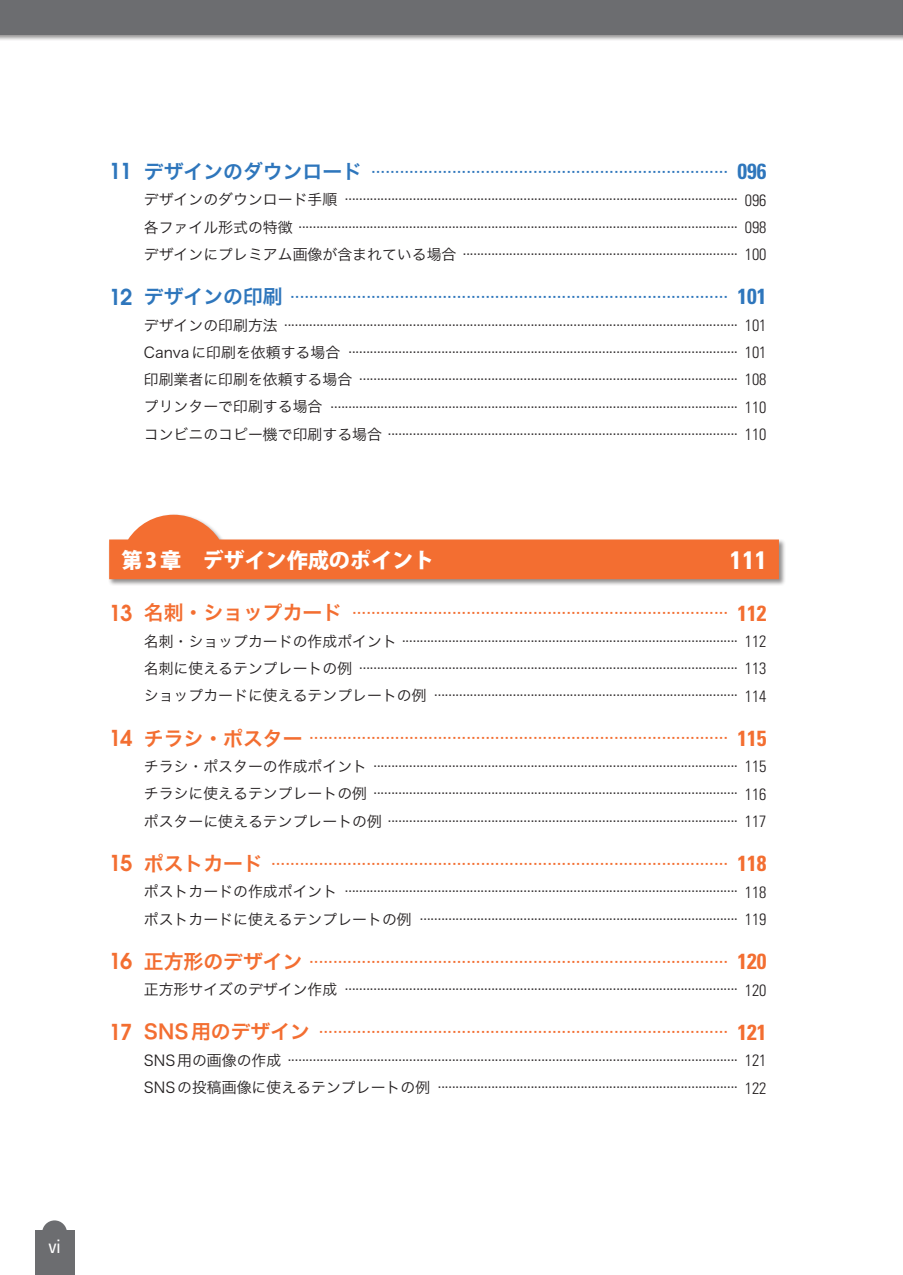
<style>
.page{position:relative;width:903px;height:1275px;background:#fff}
.page>*{position:absolute;margin:0;border:0;box-sizing:border-box;transform-origin:0 0}
.t1{font:700 condensed 25.38px "Univers";color:#fff}
.t2{font:800 21px "Koz Go Pro";color:#fff}
.t3{font:19.78px "Hira Kaku Pro W3";color:#f36e31}
.t4{font:19.78px "Hira Kaku Pro W3";color:#2e76bc}
.t5{font:condensed 18.55px "Univers";color:#fff}
.t6{font:14.88px/27.3px "Hira Kaku Pro W3";color:#231f20;text-align:justify}
.s1{font-family:"Avant Garde";font-weight:600;font-size:21.88px}
.s2{font-family:"Hira Kaku Pro W6"}
.s3{font-family:"Univers";font-weight:700;font-stretch:condensed;font-size:21.88px}
.s4{font-family:"Univers";font-weight:300;font-stretch:condensed;font-size:16.45px}
</style>
<div class="page">
<div style="left:35px;top:1230px;width:39px;height:45px;background:#6c6d70"></div>
<div style="left:42px;top:1220px;width:25px;height:25px;background:#6c6d70;border-radius:50%"></div>
<div style="left:0;top:0;width:903px;height:42px;background:#231f20;opacity:.5"></div>
<div style="left:0;top:0;width:903px;height:35px;background:#6c6d70"></div>
<hr style="left:901px;top:0;width:2px;height:42px;background:#231f20;opacity:.5">
<hr style="left:902px;top:0;width:1px;height:35px;background:#6c6d70">
<div style="left:108px;top:513px;width:678px;height:73px;background:#231f20;opacity:.5"></div>
<svg style="left:109px;top:515px;width:670px;height:64px"></svg>
<h3 class="t4" style="left:109px;top:147px;width:659px"><span class="s1">11</span> <span class="s2">デザインのダウンロード</span> ........................................................................... <span class="s3">096</span></h3>
<p class="t6" style="left:144px;top:180px;width:624px">デザインのダウンロード手順 .............................................................................................................. <span class="s4">096</span>各ファイル形式の特徴 ........................................................................................................................... <span class="s4">098</span>デザインにプレミアム画像が含まれている場合 ............................................................................. <span class="s4">100</span></p>
<h3 class="t4" style="left:109px;top:273px;width:659px"><span class="s1">12</span> <span class="s2">デザインの印刷</span> ............................................................................................ <span class="s3">101</span></h3>
<p class="t6" style="left:144px;top:305px;width:624px">デザインの印刷方法 ............................................................................................................................... <span class="s4">101<br></span>Canvaに印刷を依頼する場合 ............................................................................................................. <span class="s4">101</span>印刷業者に印刷を依頼する場合 .......................................................................................................... <span class="s4">108</span>プリンターで印刷する場合 .................................................................................................................. <span class="s4">110</span>コンビニのコピー機で印刷する場合 .................................................................................................. <span class="s4">110</span></p>
<h2 class="t2" style="left:122px;top:547px;width:314px">第 3 章　デザイン作成のポイント</h2>
<h1 class="t1" style="left:730px;top:544px;width:38px">111</h1>
<h3 class="t3" style="left:109px;top:589px;width:659px"><span class="s1">13</span> <span class="s2">名刺・ショップカード</span> ............................................................................... <span class="s3">112</span></h3>
<p class="t6" style="left:144px;top:622px;width:624px">名刺・ショップカードの作成ポイント .............................................................................................. <span class="s4">112</span>名刺に使えるテンプレートの例 .......................................................................................................... <span class="s4">113</span>ショップカードに使えるテンプレートの例 ..................................................................................... <span class="s4">114</span></p>
<h3 class="t3" style="left:109px;top:714px;width:659px"><span class="s1">14</span> <span class="s2">チラシ・ポスター</span> ........................................................................................ <span class="s3">115</span></h3>
<p class="t6" style="left:144px;top:747px;width:624px">チラシ・ポスターの作成ポイント ...................................................................................................... <span class="s4">115</span>チラシに使えるテンプレートの例 ...................................................................................................... <span class="s4">116</span>ポスターに使えるテンプレートの例 .................................................................................................. <span class="s4">117</span></p>
<h3 class="t3" style="left:109px;top:839px;width:659px"><span class="s1">15</span> <span class="s2">ポストカード</span> ................................................................................................ <span class="s3">118</span></h3>
<p class="t6" style="left:144px;top:872px;width:624px">ポストカードの作成ポイント .............................................................................................................. <span class="s4">118</span>ポストカードに使えるテンプレートの例 ......................................................................................... <span class="s4">119</span></p>
<h3 class="t3" style="left:109px;top:937px;width:659px"><span class="s1">16</span> <span class="s2">正方形のデザイン</span> ........................................................................................ <span class="s3">120</span></h3>
<p class="t6" style="left:144px;top:970px;width:624px">正方形サイズのデザイン作成 .............................................................................................................. <span class="s4">120</span></p>
<h3 class="t3" style="left:109px;top:1008px;width:659px"><span class="s1">17</span> <span class="s2">SNS用のデザイン</span> ...................................................................................... <span class="s3">121</span></h3>
<p class="t6" style="left:144px;top:1041px;width:624px">SNS用の画像の作成 .............................................................................................................................. <span class="s4">121<br></span>SNSの投稿画像に使えるテンプレートの例 .................................................................................... <span class="s4">122</span></p>
<p class="t5" style="left:48px;top:1234px;width:14px">vi</p>
</div>
